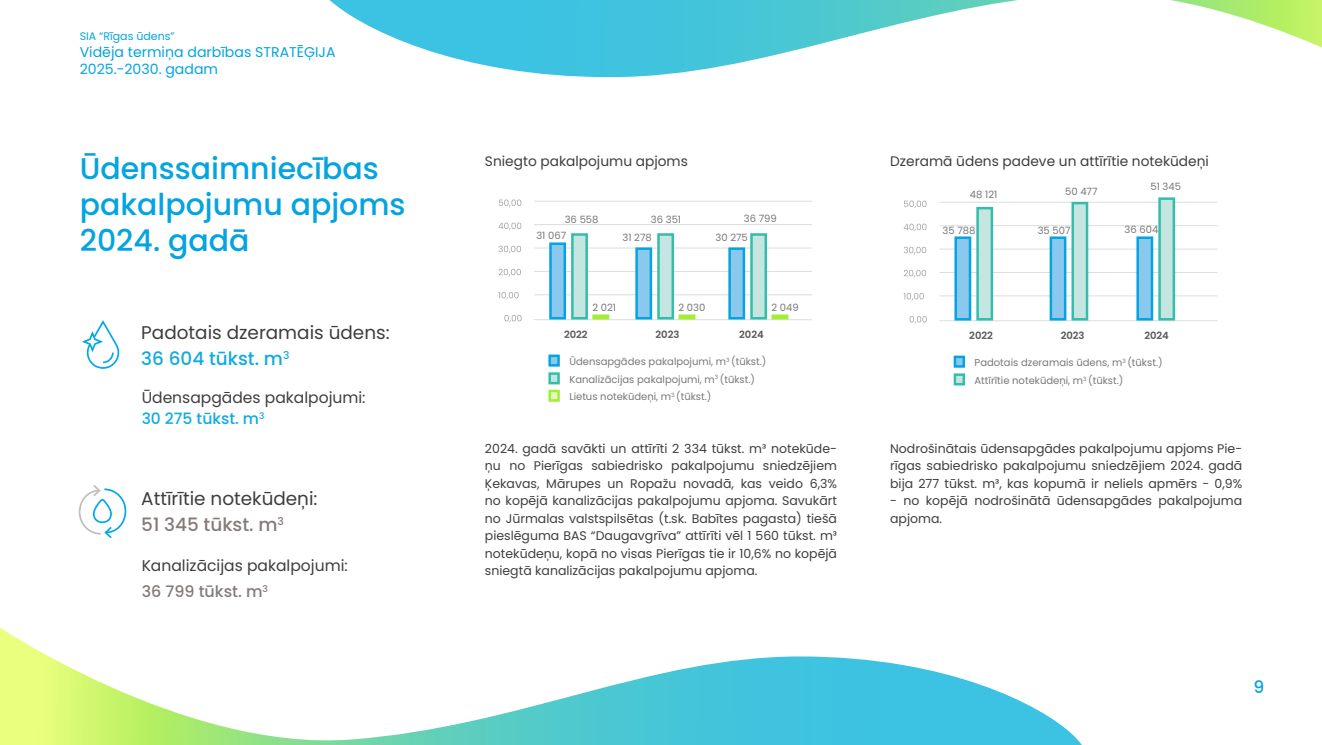
<style>
.page{position:relative;width:1322px;height:745px;background:#fff}
.page>*{position:absolute;margin:0;border:0;box-sizing:border-box;transform-origin:0 0}
.t1{font:500 30px/36px "Poppins";color:#05a4e0}
.t2{font:18.38px "Poppins";color:#3e3e3f}
.t3{font:500 18.38px "Poppins";color:#10aae2}
.t4{font:500 18.38px "Poppins";color:#847b7a}
.t5{font:500 17.12px "Poppins";color:#05a4e0}
.t6{font:500 15.88px "Poppins";color:#847b7a}
.t7{font:15.5px "Poppins";color:#3e3e3f}
.t8{font:500 15.5px "Poppins";color:#10aae2}
.t9{font:14.12px/17px "Poppins";color:#05a4e0}
.t10{font:13.75px "Poppins";color:#3e3e3f}
.t11{font:12.5px/17.5px "Poppins";color:#3e3e3f;text-align:justify}
.t12{font:11px "Poppins";color:#05a4e0}
.t13{font:10px "Poppins";color:#76787b}
.t14{font:600 10px "Poppins";color:#57585a}
</style>
<div class="page">
<svg style="left:329px;top:0;width:993px;height:78px"></svg>
<svg style="left:0;top:627px;width:1081px;height:117px"></svg>
<svg style="left:82px;top:320px;width:38px;height:49px"></svg>
<svg style="left:78px;top:485px;width:49px;height:54px"></svg>
<hr style="left:534px;top:319px;width:278px;height:1px;background:#dcdddf">
<hr style="left:939px;top:320px;width:278px;height:1px;background:#dcdddf">
<hr style="left:534px;top:294px;width:278px;height:1px;background:#dcdddf">
<hr style="left:939px;top:295px;width:278px;height:1px;background:#dcdddf">
<hr style="left:534px;top:271px;width:278px;height:1px;background:#dcdddf">
<hr style="left:939px;top:272px;width:278px;height:1px;background:#dcdddf">
<hr style="left:534px;top:247px;width:278px;height:1px;background:#dcdddf">
<hr style="left:939px;top:248px;width:278px;height:1px;background:#dcdddf">
<hr style="left:534px;top:224px;width:278px;height:1px;background:#dcdddf">
<hr style="left:939px;top:225px;width:278px;height:1px;background:#dcdddf">
<hr style="left:534px;top:200px;width:278px;height:1px;background:#dcdddf">
<hr style="left:939px;top:202px;width:278px;height:1px;background:#dcdddf">
<div style="left:549px;top:242px;width:17px;height:77px;background:#8bc8ed;border:2px solid #05a4e0"></div>
<div style="left:954px;top:236px;width:17px;height:84px;background:#8bc8ed;border:2px solid #05a4e0"></div>
<div style="left:1049px;top:236px;width:17px;height:84px;background:#8bc8ed;border:2px solid #05a4e0"></div>
<div style="left:1136px;top:236px;width:17px;height:84px;background:#8bc8ed;border:2px solid #05a4e0"></div>
<div style="left:635px;top:247px;width:17px;height:72px;background:#8bc8ed;border:2px solid #05a4e0"></div>
<div style="left:728px;top:247px;width:17px;height:72px;background:#8bc8ed;border:2px solid #05a4e0"></div>
<div style="left:571px;top:233px;width:17px;height:86px;background:#c5e5e0;border:2px solid #33bdaa"></div>
<div style="left:976px;top:207px;width:17px;height:113px;background:#c5e5e0;border:2px solid #33bdaa"></div>
<div style="left:1071px;top:202px;width:17px;height:118px;background:#c5e5e0;border:2px solid #33bdaa"></div>
<div style="left:1158px;top:197px;width:17px;height:123px;background:#c5e5e0;border:2px solid #33bdaa"></div>
<div style="left:657px;top:233px;width:17px;height:86px;background:#c5e5e0;border:2px solid #33bdaa"></div>
<div style="left:750px;top:233px;width:17px;height:86px;background:#c5e5e0;border:2px solid #33bdaa"></div>
<svg style="left:592px;top:314px;width:17px;height:5px"></svg>
<svg style="left:678px;top:314px;width:17px;height:5px"></svg>
<svg style="left:771px;top:314px;width:17px;height:5px"></svg>
<svg style="left:504px;top:315px;width:17px;height:7px"></svg>
<svg style="left:909px;top:316px;width:18px;height:7px"></svg>
<svg style="left:498px;top:292px;width:21px;height:7px"></svg>
<svg style="left:903px;top:293px;width:21px;height:7px"></svg>
<svg style="left:498px;top:268px;width:23px;height:8px"></svg>
<svg style="left:904px;top:270px;width:22px;height:7px"></svg>
<svg style="left:498px;top:245px;width:23px;height:8px"></svg>
<svg style="left:904px;top:246px;width:22px;height:8px"></svg>
<svg style="left:498px;top:222px;width:23px;height:8px"></svg>
<svg style="left:903px;top:223px;width:23px;height:8px"></svg>
<svg style="left:499px;top:199px;width:22px;height:8px"></svg>
<svg style="left:904px;top:200px;width:22px;height:8px"></svg>
<div style="left:548px;top:354px;width:12px;height:12px;background:#8bc8ed;border:2px solid #05a4e0"></div>
<svg style="left:953px;top:355px;width:12px;height:12px"></svg>
<div style="left:548px;top:372px;width:12px;height:12px;background:#c5e5e0;border:2px solid #33bdaa"></div>
<svg style="left:953px;top:373px;width:12px;height:12px"></svg>
<svg style="left:548px;top:389px;width:12px;height:12px"></svg>
<p class="t12" style="left:80px;top:30px;width:96px">SIA “Rīgas ūdens”</p>
<p class="t9" style="left:80px;top:43px;width:257px">Vidēja termiņa darbības STRATĒĢIJA<br>2025.-2030. gadam</p>
<p class="t1" style="left:80px;top:150px;width:327px">Ūdenssaimniecības pakalpojumu apjoms<br>2024. gadā</p>
<p class="t2" style="left:141px;top:321px;width:250px">Padotais dzeramais ūdens:</p>
<p class="t3" style="left:141px;top:348px;width:150px">36 604 tūkst. m<sup>3</sup></p>
<p class="t7" style="left:142px;top:388px;width:225px">Ūdensapgādes pakalpojumi:</p>
<p class="t8" style="left:142px;top:409px;width:124px">30 275 tūkst. m<sup>3</sup></p>
<p class="t2" style="left:141px;top:487px;width:178px">Attīrītie notekūdeņi:</p>
<p class="t4" style="left:141px;top:514px;width:144px">51 345 tūkst. m<sup>3</sup></p>
<p class="t7" style="left:142px;top:556px;width:208px">Kanalizācijas pakalpojumi:</p>
<p class="t6" style="left:142px;top:582px;width:128px">36 799 tūkst. m<sup>3</sup></p>
<p class="t10" style="left:485px;top:153px;width:204px">Sniegto pakalpojumu apjoms</p>
<p class="t10" style="left:890px;top:153px;width:320px">Dzeramā ūdens padeve un attīrītie notekūdeņi</p>
<p class="t13" style="left:565px;top:214px;width:35px">36 558</p>
<p class="t13" style="left:536px;top:230px;width:31px">31 067</p>
<p class="t13" style="left:651px;top:214px;width:32px">36 351</p>
<p class="t13" style="left:744px;top:213px;width:34px">36 799</p>
<p class="t13" style="left:622px;top:231px;width:31px">31 278</p>
<p class="t13" style="left:715px;top:231px;width:34px">30 275</p>
<p class="t13" style="left:592px;top:301px;width:25px">2 021</p>
<p class="t13" style="left:678px;top:301px;width:28px">2 030</p>
<p class="t13" style="left:771px;top:301px;width:29px">2 049</p>
<p class="t13" style="left:970px;top:189px;width:29px">48 121</p>
<p class="t13" style="left:1065px;top:185px;width:34px">50 477</p>
<p class="t13" style="left:1150px;top:180px;width:32px">51 345</p>
<p class="t13" style="left:942px;top:224px;width:34px">35 788</p>
<p class="t13" style="left:1037px;top:224px;width:34px">35 507</p>
<p class="t13" style="left:1124px;top:223px;width:35px">36 604</p>
<p class="t14" style="left:564px;top:328px;width:25px">2022</p>
<p class="t14" style="left:655px;top:328px;width:25px">2023</p>
<p class="t14" style="left:739px;top:328px;width:26px">2024</p>
<p class="t14" style="left:969px;top:329px;width:25px">2022</p>
<p class="t14" style="left:1060px;top:329px;width:25px">2023</p>
<p class="t14" style="left:1144px;top:329px;width:26px">2024</p>
<p class="t13" style="left:569px;top:355px;width:199px">Ūdensapgādes pakalpojumi, m<sup>3</sup> (tūkst.)</p>
<p class="t13" style="left:974px;top:356px;width:190px">Padotais dzeramais ūdens, m<sup>3</sup> (tūkst.)</p>
<p class="t13" style="left:569px;top:373px;width:187px">Kanalizācijas pakalpojumi, m<sup>3</sup> (tūkst.)</p>
<p class="t13" style="left:974px;top:374px;width:150px">Attīrītie notekūdeņi, m<sup>3</sup> (tūkst.)</p>
<p class="t13" style="left:569px;top:390px;width:144px">Lietus notekūdeņi, m<sup>3</sup> (tūkst.)</p>
<p class="t11" style="left:485px;top:439px;width:353px">2024. gadā savākti un attīrīti 2 334 tūkst. m³ notekūde&shy;ņu no Pierīgas sabiedrisko pakalpojumu sniedzējiem Ķekavas, Mārupes un Ropažu novadā, kas veido 6,3% no kopējā kanalizācijas pakalpojumu apjoma. Savukārt no Jūrmalas valstspilsētas (t.sk. Babītes pagasta) tiešā pieslēguma BAS “Daugavgrīva” attīrīti vēl 1 560 tūkst. m³ notekūdeņu, kopā no visas Pierīgas tie ir 10,6% no kopējā sniegtā kanalizācijas pakalpojumu apjoma.</p>
<p class="t11" style="left:890px;top:439px;width:353px">Nodrošinātais ūdensapgādes pakalpojumu apjoms Pie&shy;rīgas sabiedrisko pakalpojumu sniedzējiem 2024. gadā bija 277 tūkst. m³, kas kopumā ir neliels apmērs - 0,9%</p>
<p class="t11" style="left:890px;top:492px;width:353px">- no kopējā nodrošinātā ūdensapgādes pakalpojuma apjoma.</p>
<h3 class="t5" style="left:1253px;top:676px;width:12px">9</h3>
</div>
